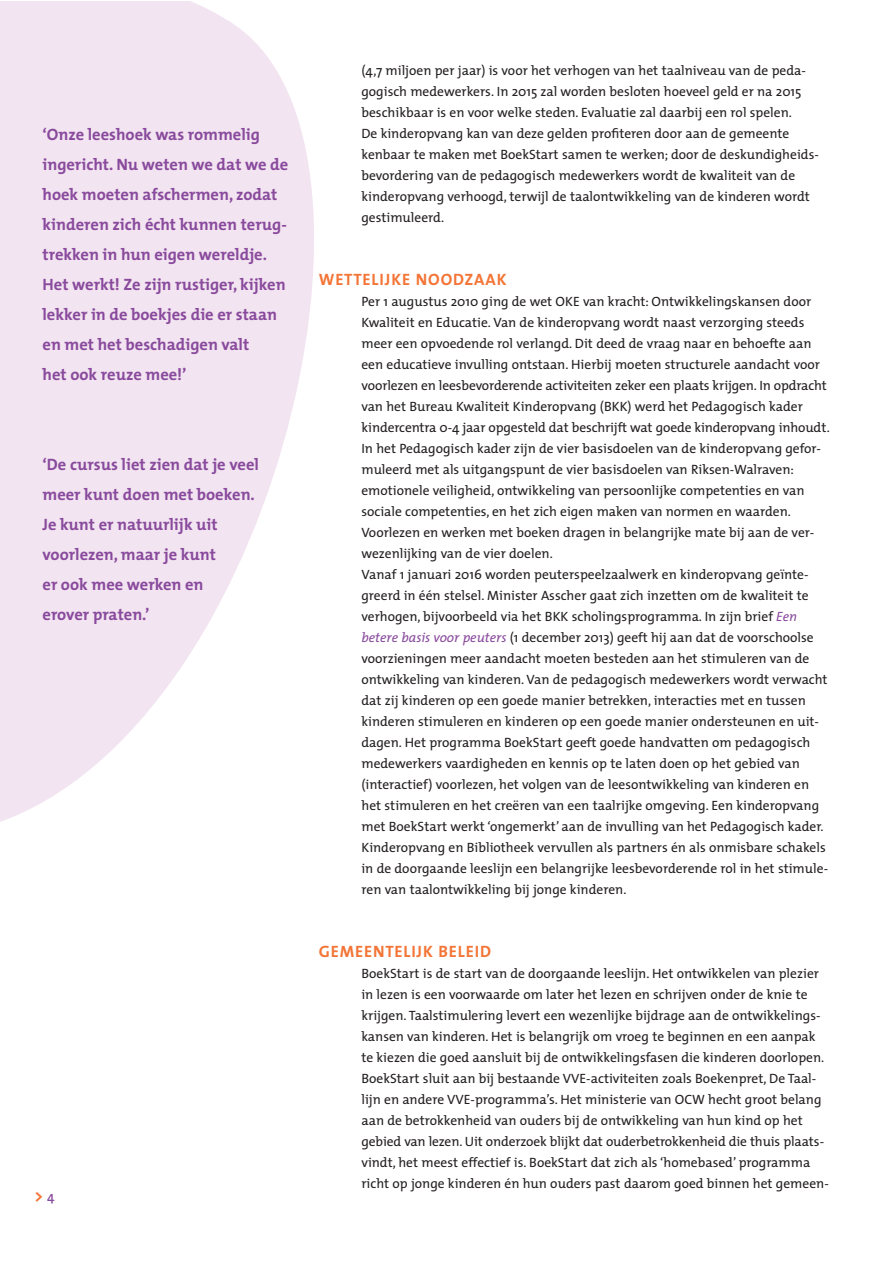
<style>
.page{position:relative;width:893px;height:1263px;background:#fff}
.page>*{position:absolute;margin:0;border:0;box-sizing:border-box;transform-origin:0 0}
.t1{font:700 16.5px/30px "The Mix";color:#894a9d}
.t2{font:700 16.5px "The Mix";letter-spacing:.05em;color:#f37537}
.t3{font:13.5px/21px "The Mix";color:#231f20}
.s1{font-weight:600;font-size:13.5px;color:#894a9d}
.s2{font-style:italic;color:#894a9d}
</style>
<div class="page">
<svg style="left:0;top:1px;width:314px;height:821px;fill:#f2e4f0"></svg>
<p class="t1" style="left:43px;top:120px;width:247px">‘Onze leeshoek was rommelig ingericht. Nu weten we dat we de hoek moeten afschermen, zodat kinderen zich écht kunnen terug&shy;trekken in hun eigen wereldje.<br>Het werkt! Ze zijn rustiger, kijken lekker in de boekjes die er staan en met het beschadigen valt<br>het ook reuze mee!’</p>
<p class="t1" style="left:43px;top:450px;width:218px">‘De cursus liet zien dat je veel meer kunt doen met boeken.<br>Je kunt er natuurlijk uit voorlezen, maar je kunt<br>er ook mee werken en<br>erover praten.’</p>
<p class="t2" style="left:35px;top:1185px;width:21px">&gt; <span class="s1">4</span></p>
<p class="t3" style="left:361px;top:60px;width:459px">(4,7 miljoen per jaar) is voor het verhogen van het taalniveau van de peda&shy;gogisch medewerkers. In 2015 zal worden besloten hoeveel geld er na 2015 beschikbaar is en voor welke steden. Evaluatie zal daarbij een rol spelen.<br>De kinderopvang kan van deze gelden profiteren door aan de gemeente kenbaar te maken met BoekStart samen te werken; door de deskundigheids&shy;bevordering van de pedagogisch medewerkers wordt de kwaliteit van de kinderopvang verhoogd, terwijl de taalontwikkeling van de kinderen wordt gestimuleerd.</p>
<p class="t2" style="left:319px;top:269px;width:189px">WETTELIJKE NOODZAAK</p>
<p class="t3" style="left:361px;top:291px;width:470px">Per 1 augustus 2010 ging de wet OKE van kracht: Ontwikkelingskansen door Kwaliteit en Educatie. Van de kinderopvang wordt naast verzorging steeds meer een opvoedende rol verlangd. Dit deed de vraag naar en behoefte aan een educatieve invulling ontstaan. Hierbij moeten structurele aandacht voor voorlezen en leesbevorderende activiteiten zeker een plaats krijgen. In opdracht van het Bureau Kwaliteit Kinderopvang (BKK) werd het Pedagogisch kader kindercentra 0-4 jaar opgesteld dat beschrijft wat goede kinderopvang inhoudt.<br>In het Pedagogisch kader zijn de vier basisdoelen van de kinderopvang gefor&shy;muleerd met als uitgangspunt de vier basisdoelen van Riksen-Walraven: emotionele veiligheid, ontwikkeling van persoonlijke competenties en van sociale competenties, en het zich eigen maken van normen en waarden.<br>Voorlezen en werken met boeken dragen in belangrijke mate bij aan de ver&shy;wezenlijking van de vier doelen.<br>Vanaf 1 januari 2016 worden peuterspeelzaalwerk en kinderopvang geïnte&shy;greerd in één stelsel. Minister Asscher gaat zich inzetten om de kwaliteit te verhogen, bijvoorbeeld via het BKK scholingsprogramma. In zijn brief <span class="s2">Een betere basis voor peuters</span> (1 december 2013) geeft hij aan dat de voorschoolse voorzieningen meer aandacht moeten besteden aan het stimuleren van de ontwikkeling van kinderen. Van de pedagogisch medewerkers wordt verwacht dat zij kinderen op een goede manier betrekken, interacties met en tussen kinderen stimuleren en kinderen op een goede manier ondersteunen en uit&shy;dagen. Het programma BoekStart geeft goede handvatten om pedagogisch medewerkers vaardigheden en kennis op te laten doen op het gebied van (interactief) voorlezen, het volgen van de leesontwikkeling van kinderen en het stimuleren en het creëren van een taalrijke omgeving. Een kinderopvang met BoekStart werkt ‘ongemerkt’ aan de invulling van het Pedagogisch kader.<br>Kinderopvang en Bibliotheek vervullen als partners én als onmisbare schakels in de doorgaande leeslijn een belangrijke leesbevorderende rol in het stimule&shy;ren van taalontwikkeling bij jonge kinderen.</p>
<p class="t2" style="left:319px;top:941px;width:174px">GEMEENTELIJK BELEID</p>
<p class="t3" style="left:361px;top:963px;width:469px">BoekStart is de start van de doorgaande leeslijn. Het ontwikkelen van plezier in lezen is een voorwaarde om later het lezen en schrijven onder de knie te krijgen. Taalstimulering levert een wezenlijke bijdrage aan de ontwikkelings&shy;kansen van kinderen. Het is belangrijk om vroeg te beginnen en een aanpak te kiezen die goed aansluit bij de ontwikkelingsfasen die kinderen doorlopen.<br>BoekStart sluit aan bij bestaande VVE-activiteiten zoals Boekenpret, De Taal&shy;lijn en andere VVE-programma’s. Het ministerie van OCW hecht groot belang aan de betrokkenheid van ouders bij de ontwikkeling van hun kind op het gebied van lezen. Uit onderzoek blijkt dat ouderbetrokkenheid die thuis plaats&shy;vindt, het meest effectief is. BoekStart dat zich als ‘homebased’ programma richt op jonge kinderen én hun ouders past daarom goed binnen het gemeen-</p>
</div>
